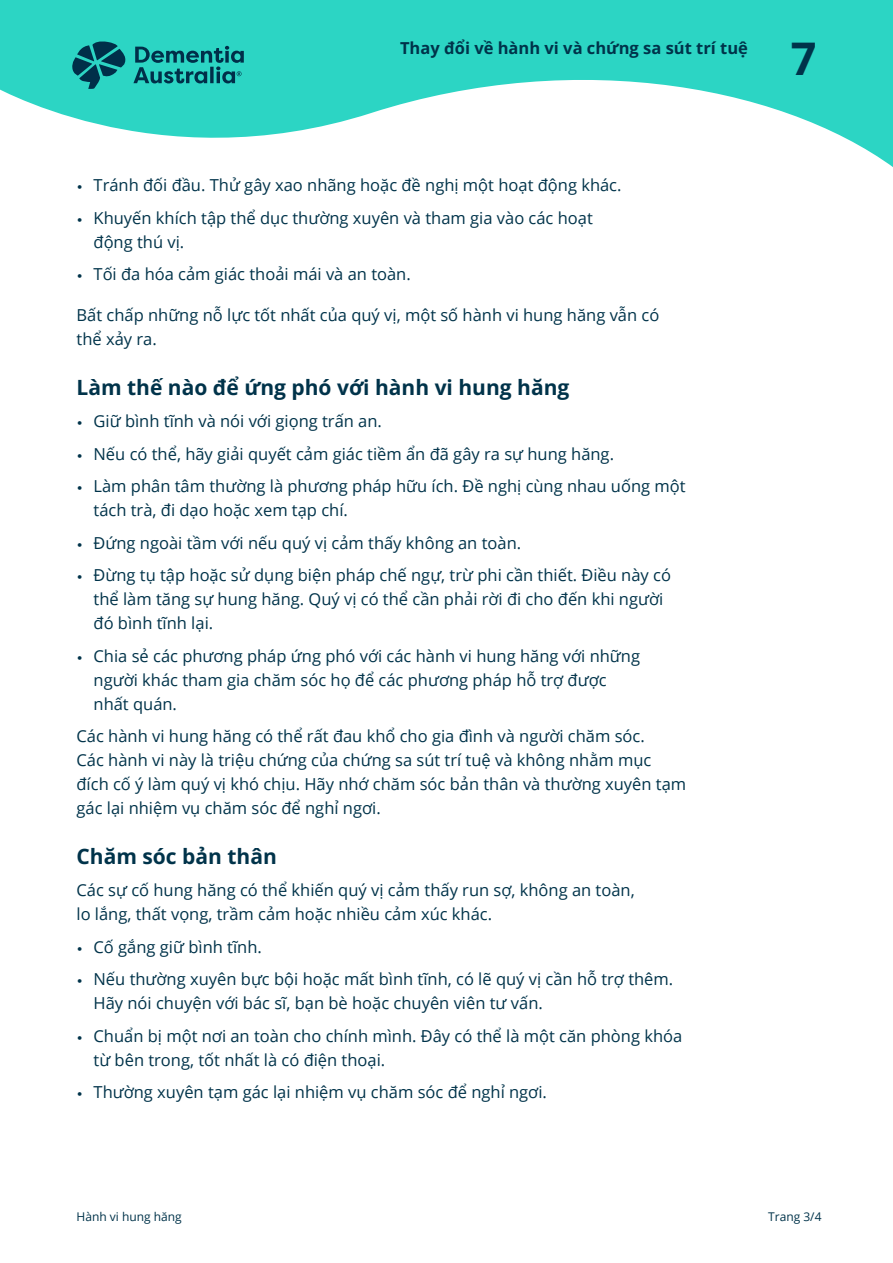
<style>
.page{position:relative;width:893px;height:1263px;background:#fff}
.page>*{position:absolute;margin:0;border:0;box-sizing:border-box;transform-origin:0 0}
.t1{font:700 45px "Open Sans";color:#00334a}
.t2{font:700 21px "Open Sans";color:#00334a}
.t3{font:16.5px/24px "Open Sans";color:#00334a}
.t4{font:700 16.5px "Open Sans";color:#00334a}
.t5{font:12px "Open Sans";color:#00334a}
.s1{font-family:"Filson Pro"}
</style>
<div class="page">
<svg style="left:0;top:0;width:893px;height:167px;fill:#2cd5c4"></svg>
<svg style="left:72px;top:41px;width:172px;height:48px;background:#1d9d9a"></svg>
<p class="t4" style="left:400px;top:37px;width:349px">Thay đổi về hành vi và chứng sa sút trí tuệ</p>
<h1 class="t1" style="left:791px;top:27px;width:27px">7</h1>
<p class="t3" style="left:77px;top:173px;width:546px"><span class="s1">•</span> Tránh đối đầu. Thử gây xao nhãng hoặc đề nghị một hoạt động khác.</p>
<p class="t3" style="left:94px;top:205px;width:501px;text-indent:-17px"><span class="s1">•</span> Khuyến khích tập thể dục thường xuyên và tham gia vào các hoạt động thú vị.</p>
<p class="t3" style="left:77px;top:262px;width:336px"><span class="s1">•</span> Tối đa hóa cảm giác thoải mái và an toàn.</p>
<p class="t3" style="left:77px;top:303px;width:584px">Bất chấp những nỗ lực tốt nhất của quý vị, một số hành vi hung hăng vẫn có thể xảy ra.</p>
<p class="t2" style="left:77px;top:372px;width:494px">Làm thế nào để ứng phó với hành vi hung hăng</p>
<p class="t3" style="left:77px;top:409px;width:307px"><span class="s1">•</span> Giữ bình tĩnh và nói với giọng trấn an.</p>
<p class="t3" style="left:77px;top:441px;width:539px"><span class="s1">•</span> Nếu có thể, hãy giải quyết cảm giác tiềm ẩn đã gây ra sự hung hăng.</p>
<p class="t3" style="left:94px;top:474px;width:594px;text-indent:-17px"><span class="s1">•</span> Làm phân tâm thường là phương pháp hữu ích. Đề nghị cùng nhau uống một tách trà, đi dạo hoặc xem tạp chí.</p>
<p class="t3" style="left:77px;top:530px;width:446px"><span class="s1">•</span> Đứng ngoài tầm với nếu quý vị cảm thấy không an toàn.</p>
<p class="t3" style="left:94px;top:563px;width:579px;text-indent:-17px"><span class="s1">•</span> Đừng tụ tập hoặc sử dụng biện pháp chế ngự, trừ phi cần thiết. Điều này có thể làm tăng sự hung hăng. Quý vị có thể cần phải rời đi cho đến khi người đó bình tĩnh lại.</p>
<p class="t3" style="left:94px;top:643px;width:548px;text-indent:-17px"><span class="s1">•</span> Chia sẻ các phương pháp ứng phó với các hành vi hung hăng với những người khác tham gia chăm sóc họ để các phương pháp hỗ trợ được nhất quán.</p>
<p class="t3" style="left:77px;top:724px;width:611px">Các hành vi hung hăng có thể rất đau khổ cho gia đình và người chăm sóc.<br>Các hành vi này là triệu chứng của chứng sa sút trí tuệ và không nhằm mục đích cố ý làm quý vị khó chịu. Hãy nhớ chăm sóc bản thân và thường xuyên tạm gác lại nhiệm vụ chăm sóc để nghỉ ngơi.</p>
<p class="t2" style="left:77px;top:841px;width:202px">Chăm sóc bản thân</p>
<p class="t3" style="left:77px;top:878px;width:560px">Các sự cố hung hăng có thể khiến quý vị cảm thấy run sợ, không an toàn, lo lắng, thất vọng, trầm cảm hoặc nhiều cảm xúc khác.</p>
<p class="t3" style="left:77px;top:934px;width:187px"><span class="s1">•</span> Cố gắng giữ bình tĩnh.</p>
<p class="t3" style="left:94px;top:967px;width:581px;text-indent:-17px"><span class="s1">•</span> Nếu thường xuyên bực bội hoặc mất bình tĩnh, có lẽ quý vị cần hỗ trợ thêm.<br>Hãy nói chuyện với bác sĩ, bạn bè hoặc chuyên viên tư vấn.</p>
<p class="t3" style="left:94px;top:1023px;width:590px;text-indent:-17px"><span class="s1">•</span> Chuẩn bị một nơi an toàn cho chính mình. Đây có thể là một căn phòng khóa từ bên trong, tốt nhất là có điện thoại.</p>
<p class="t3" style="left:77px;top:1080px;width:472px"><span class="s1">•</span> Thường xuyên tạm gác lại nhiệm vụ chăm sóc để nghỉ ngơi.</p>
<p class="t5" style="left:77px;top:1209px;width:107px">Hành vi hung hăng</p>
<p class="t5" style="left:768px;top:1209px;width:55px">Trang 3/4</p>
</div>
